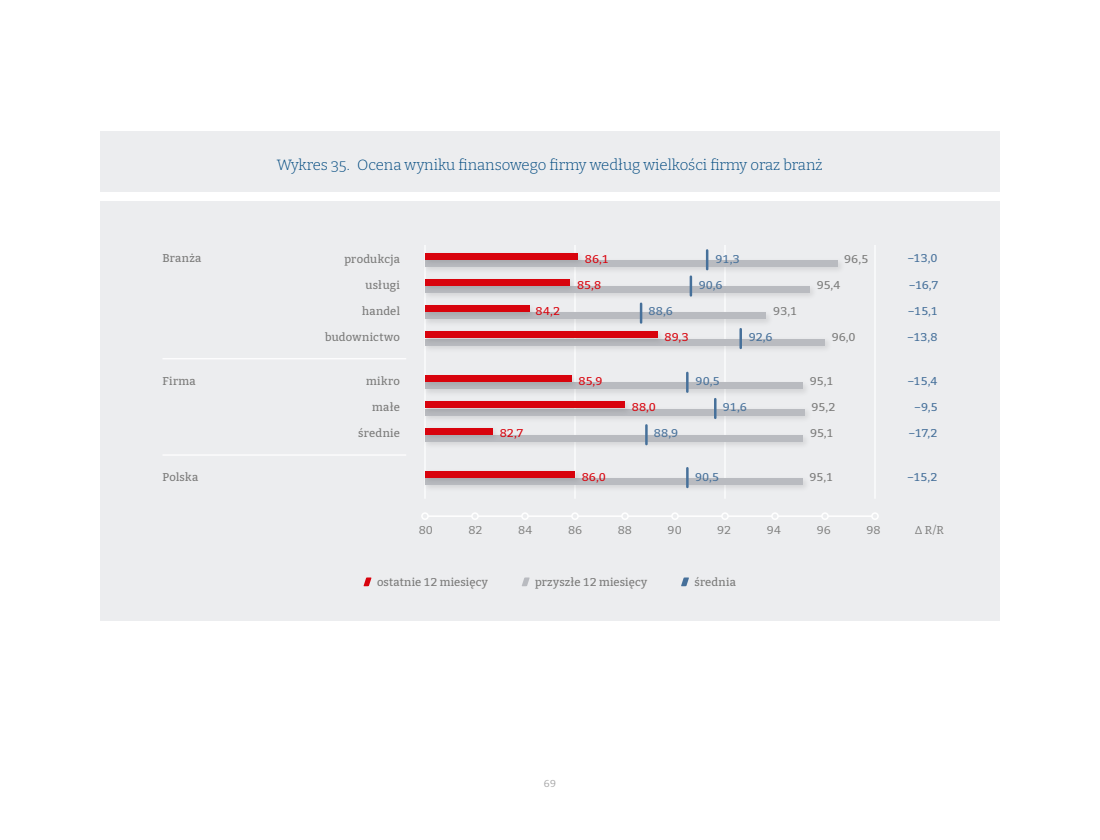
<style>
.page{position:relative;width:1100px;height:840px;background:#fff}
.page>*{position:absolute;margin:0;border:0;box-sizing:border-box;transform-origin:0 0}
.t1{font:300 15px "Bitter Pro";color:#00497f}
.t2{font:500 11.25px "Bitter Pro";letter-spacing:.02em;color:#7b7b7a}
.t3{font:500 11.25px "Bitter Pro";color:#46709a}
.t4{font:500 11.25px "Bitter Pro";letter-spacing:.015em;color:#d8030d}
.t5{font:11.25px "Bitter Pro";color:#7b7b7a}
.t6{font:10px "Bitter Pro";color:#a7a7a8}
</style>
<div class="page">
<div style="left:100px;top:131px;width:900px;height:490px;background:#ecedef"></div>
<div style="left:88px;top:192px;width:924px;height:9px;background:#fff"></div>
<hr style="left:424px;top:245px;width:2px;height:254px;background:#fff">
<hr style="left:874px;top:245px;width:2px;height:254px;background:#fff">
<hr style="left:724px;top:245px;width:2px;height:254px;background:#fff">
<hr style="left:574px;top:245px;width:2px;height:254px;background:#fff">
<div style="left:422px;top:309px;width:352px;height:18px;background:#000;opacity:.11"></div>
<div style="left:425px;top:312px;width:341px;height:7px;background:#b9bbc0"></div>
<div style="left:422px;top:302px;width:115px;height:18px;background:#000;opacity:.11"></div>
<div style="left:425px;top:305px;width:104px;height:7px;background:#d8030d"></div>
<div style="left:422px;top:336px;width:411px;height:18px;background:#e7e8ea"></div>
<div style="left:425px;top:339px;width:400px;height:7px;background:#b9bbc0"></div>
<div style="left:422px;top:329px;width:244px;height:18px;background:#000;opacity:.11"></div>
<div style="left:425px;top:332px;width:233px;height:6px;background:#d8030d"></div>
<div style="left:422px;top:379px;width:388px;height:18px;background:#000;opacity:.11"></div>
<div style="left:425px;top:382px;width:377px;height:7px;background:#b9bbc0"></div>
<div style="left:422px;top:372px;width:157px;height:18px;background:#000;opacity:.11"></div>
<div style="left:425px;top:375px;width:146px;height:7px;background:#d8030d"></div>
<div style="left:422px;top:257px;width:424px;height:18px;background:#000;opacity:.11"></div>
<div style="left:425px;top:260px;width:413px;height:7px;background:#b9bbc0"></div>
<div style="left:422px;top:250px;width:164px;height:18px;background:#000;opacity:.11"></div>
<div style="left:425px;top:253px;width:153px;height:7px;background:#d8030d"></div>
<div style="left:422px;top:283px;width:396px;height:18px;background:#000;opacity:.11"></div>
<div style="left:425px;top:286px;width:385px;height:7px;background:#b9bbc0"></div>
<div style="left:422px;top:276px;width:156px;height:18px;background:#000;opacity:.11"></div>
<div style="left:425px;top:279px;width:145px;height:7px;background:#d8030d"></div>
<svg style="left:690px;top:277px;width:2px;height:18px"></svg>
<svg style="left:640px;top:304px;width:2px;height:18px"></svg>
<hr style="left:739px;top:329px;width:3px;height:19px;background:#46709a">
<hr style="left:686px;top:373px;width:3px;height:19px;background:#46709a">
<svg style="left:706px;top:250px;width:2px;height:19px"></svg>
<div style="left:422px;top:406px;width:391px;height:18px;background:#000;opacity:.11"></div>
<div style="left:425px;top:409px;width:380px;height:6px;background:#b9bbc0"></div>
<div style="left:422px;top:399px;width:211px;height:18px;background:#000;opacity:.11"></div>
<div style="left:425px;top:402px;width:200px;height:6px;background:#d8030d"></div>
<div style="left:422px;top:432px;width:388px;height:18px;background:#000;opacity:.11"></div>
<div style="left:425px;top:435px;width:377px;height:7px;background:#b9bbc0"></div>
<div style="left:422px;top:475px;width:388px;height:18px;background:#000;opacity:.11"></div>
<div style="left:425px;top:478px;width:377px;height:7px;background:#b9bbc0"></div>
<div style="left:422px;top:425px;width:78px;height:18px;background:#000;opacity:.11"></div>
<div style="left:425px;top:428px;width:67px;height:7px;background:#d8030d"></div>
<div style="left:422px;top:468px;width:161px;height:18px;background:#000;opacity:.11"></div>
<div style="left:425px;top:471px;width:150px;height:7px;background:#d8030d"></div>
<hr style="left:425px;top:515px;width:450px;height:2px;background:#fff">
<div style="left:871px;top:512px;width:8px;height:8px;border:2px solid #fff;border-radius:50%"></div>
<div style="left:821px;top:512px;width:8px;height:8px;border:2px solid #fff;border-radius:50%"></div>
<div style="left:771px;top:512px;width:8px;height:8px;border:2px solid #fff;border-radius:50%"></div>
<div style="left:721px;top:512px;width:8px;height:8px;border:2px solid #fff;border-radius:50%"></div>
<div style="left:671px;top:512px;width:8px;height:8px;border:2px solid #fff;border-radius:50%"></div>
<div style="left:621px;top:512px;width:8px;height:8px;border:2px solid #fff;border-radius:50%"></div>
<div style="left:421px;top:512px;width:8px;height:8px;border:2px solid #fff;border-radius:50%"></div>
<div style="left:471px;top:512px;width:8px;height:8px;border:2px solid #fff;border-radius:50%"></div>
<div style="left:521px;top:512px;width:8px;height:8px;border:2px solid #fff;border-radius:50%"></div>
<div style="left:571px;top:512px;width:8px;height:8px;border:2px solid #fff;border-radius:50%"></div>
<hr style="left:714px;top:399px;width:3px;height:19px;background:#46709a">
<hr style="left:645px;top:425px;width:3px;height:19px;background:#46709a">
<hr style="left:686px;top:468px;width:3px;height:19px;background:#46709a">
<svg style="left:363px;top:577px;width:9px;height:9px"></svg>
<svg style="left:522px;top:577px;width:8px;height:9px"></svg>
<svg style="left:681px;top:577px;width:8px;height:9px"></svg>
<hr style="left:162px;top:454px;width:244px;height:2px;background:#fff">
<hr style="left:162px;top:358px;width:244px;height:1px;background:#fff">
<p class="t2" style="left:162px;top:250px;width:41px">Branża</p>
<p class="t2" style="left:162px;top:373px;width:35px">Firma</p>
<p class="t2" style="left:162px;top:469px;width:37px">Polska</p>
<h1 class="t1" style="left:277px;top:154px;width:547px">Wykres 35. Ocena wyniku finansowego firmy według wielkości firmy oraz branż</h1>
<p class="t2" style="left:344px;top:250px;width:57px">produkcja</p>
<p class="t2" style="left:365px;top:276px;width:36px">usługi</p>
<p class="t2" style="left:362px;top:303px;width:39px">handel</p>
<p class="t2" style="left:325px;top:329px;width:76px">budownictwo</p>
<p class="t2" style="left:366px;top:373px;width:35px">mikro</p>
<p class="t2" style="left:372px;top:399px;width:29px">małe</p>
<p class="t2" style="left:358px;top:425px;width:43px">średnie</p>
<p class="t4" style="left:585px;top:250px;width:26px">86,1</p>
<p class="t3" style="left:716px;top:250px;width:26px">91,3</p>
<p class="t2" style="left:844px;top:250px;width:26px">96,5</p>
<p class="t4" style="left:577px;top:276px;width:25px">85,8</p>
<p class="t3" style="left:699px;top:276px;width:25px">90,6</p>
<p class="t2" style="left:817px;top:276px;width:25px">95,4</p>
<p class="t4" style="left:536px;top:303px;width:26px">84,2</p>
<p class="t3" style="left:649px;top:303px;width:26px">88,6</p>
<p class="t2" style="left:773px;top:303px;width:25px">93,1</p>
<p class="t4" style="left:665px;top:329px;width:26px">89,3</p>
<p class="t3" style="left:749px;top:329px;width:26px">92,6</p>
<p class="t2" style="left:832px;top:329px;width:26px">96,0</p>
<p class="t4" style="left:579px;top:373px;width:25px">85,9</p>
<p class="t3" style="left:696px;top:373px;width:26px">90,5</p>
<p class="t2" style="left:810px;top:373px;width:25px">95,1</p>
<p class="t4" style="left:632px;top:399px;width:26px">88,0</p>
<p class="t3" style="left:723px;top:399px;width:25px">91,6</p>
<p class="t2" style="left:812px;top:399px;width:26px">95,2</p>
<p class="t4" style="left:500px;top:425px;width:25px">82,7</p>
<p class="t3" style="left:654px;top:425px;width:26px">88,9</p>
<p class="t2" style="left:810px;top:425px;width:25px">95,1</p>
<p class="t4" style="left:582px;top:469px;width:26px">86,0</p>
<p class="t3" style="left:695px;top:469px;width:26px">90,5</p>
<p class="t2" style="left:810px;top:469px;width:25px">95,1</p>
<p class="t5" style="left:419px;top:521px;width:16px">80</p>
<p class="t5" style="left:468px;top:521px;width:16px">82</p>
<p class="t5" style="left:518px;top:521px;width:16px">84</p>
<p class="t5" style="left:568px;top:521px;width:16px">86</p>
<p class="t5" style="left:618px;top:521px;width:16px">88</p>
<p class="t5" style="left:668px;top:521px;width:16px">90</p>
<p class="t5" style="left:717px;top:521px;width:16px">92</p>
<p class="t5" style="left:767px;top:521px;width:16px">94</p>
<p class="t5" style="left:817px;top:521px;width:16px">96</p>
<p class="t5" style="left:866px;top:521px;width:16px">98</p>
<p class="t2" style="left:377px;top:574px;width:112px">ostatnie 12 miesięcy</p>
<p class="t2" style="left:535px;top:574px;width:114px">przyszłe 12 miesięcy</p>
<p class="t2" style="left:695px;top:574px;width:43px">średnia</p>
<p class="t3" style="left:907px;top:250px;width:32px">–13,0</p>
<p class="t3" style="left:909px;top:276px;width:31px">–16,7</p>
<p class="t3" style="left:908px;top:303px;width:32px">–15,1</p>
<p class="t3" style="left:907px;top:329px;width:32px">–13,8</p>
<p class="t3" style="left:907px;top:373px;width:32px">–15,4</p>
<p class="t3" style="left:914px;top:399px;width:25px">–9,5</p>
<p class="t3" style="left:909px;top:425px;width:31px">–17,2</p>
<p class="t3" style="left:907px;top:469px;width:32px">–15,2</p>
<p class="t5" style="left:915px;top:522px;width:28px">Δr/r</p>
<p class="t6" style="left:544px;top:776px;width:14px">69</p>
</div>
